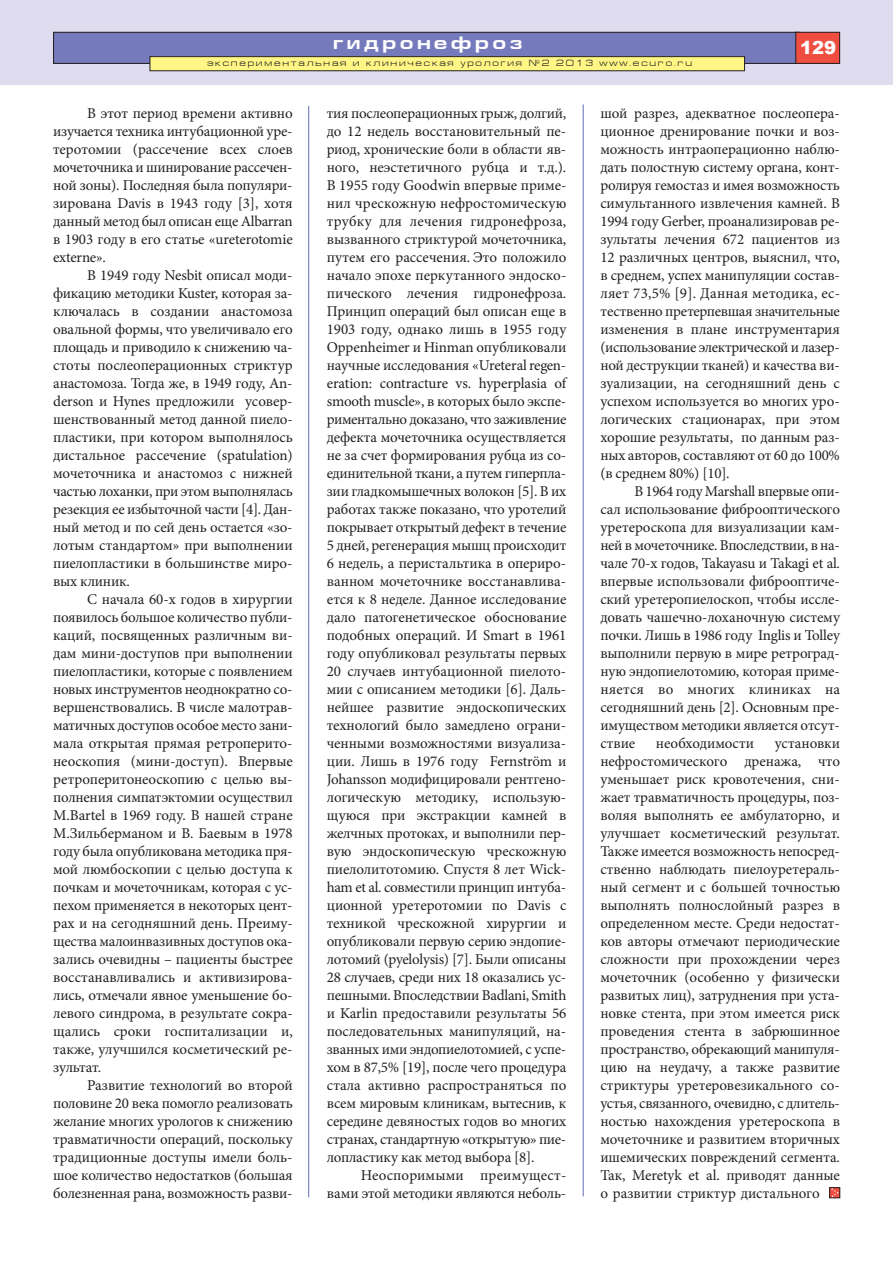
<style>
.page{position:relative;width:893px;height:1263px;background:#fff}
.page>*{position:absolute;margin:0;border:0;box-sizing:border-box;transform-origin:0 0}
.t1{font:700 18px "Europe Ext";letter-spacing:.2em;color:#fff}
.t2{font:900 18px "Arial";color:#fff}
.t3{font:15px/18px "Minion Pro";letter-spacing:-.01em;color:#231f20;text-align:justify}
.t4{font:9px "Europe Ext";letter-spacing:.2em;color:#231f20}
</style>
<div class="page">
<div style="left:0;top:0;width:893px;height:85px;background:#dedcee"></div>
<div style="left:54px;top:32px;width:745px;height:31px;background:#747abb"></div>
<div style="left:53px;top:32px;width:746px;height:32px;border:1px solid #231f20"></div>
<div style="left:796px;top:32px;width:44px;height:31px;background:#ef4d40"></div>
<div style="left:795px;top:32px;width:45px;height:32px;border:1px solid #231f20"></div>
<div style="left:150px;top:57px;width:594px;height:14px;background:#fff685"></div>
<div style="left:150px;top:56px;width:595px;height:15px;border:1px solid #231f20"></div>
<hr style="left:308px;top:106px;width:1px;height:1091px;background:#747abb">
<hr style="left:583px;top:104px;width:1px;height:1092px;background:#747abb">
<div style="left:829px;top:1187px;width:11px;height:11px;border:1px solid #231f20"></div>
<svg style="left:830px;top:1187px;width:10px;height:10px"></svg>
<p class="t1" style="left:333px;top:36px;width:191px">гидронефроз</p>
<p class="t4" style="left:207px;top:60px;width:486px">экспериментальная и клиническая урология №2 2013 www.ecuro.ru</p>
<p class="t2" style="left:800px;top:34px;width:38px">129</p>
<p class="t3" style="left:53px;top:105px;width:241px;text-indent:34px">В этот период времени активно изучается техника интубационной уре&shy;теротомии (рассечение всех слоев мочеточника и шинирование рассечен&shy;ной зоны). Последняя была популяри&shy;зирована Davis в 1943 году [3], хотя данный метод был описан еще Albarran в 1903 году в его статье «ureterotomie externe».</p>
<p class="t3" style="left:53px;top:267px;width:241px;text-indent:34px">В 1949 году Nesbit описал моди&shy;фикацию методики Kuster, которая за&shy;ключалась в создании анастомоза овальной формы, что увеличивало его площадь и приводило к снижению ча&shy;стоты послеоперационных стриктур анастомоза. Тогда же, в 1949 году, An&shy;derson и Hynes предложили усовер&shy;шенствованный метод данной пиело&shy;пластики, при котором выполнялось дистальное рассечение (spatulation) мочеточника и анастомоз с нижней частью лоханки, при этом выполнялась резекция ее избыточной части [4]. Дан&shy;ный метод и по сей день остается «зо&shy;лотым стандартом» при выполнении пиелопластики в большинстве миро&shy;вых клиник.</p>
<p class="t3" style="left:53px;top:591px;width:241px;text-indent:34px">С начала 60-х годов в хирургии появилось большое количество публи&shy;каций, посвященных различным ви&shy;дам мини-доступов при выполнении пиелопластики, которые с появлением новых инструментов неоднократно со&shy;вершенствовались. В числе малотрав&shy;матичных доступов особое место зани&shy;мала открытая прямая ретроперито&shy;неоскопия (мини-доступ). Впервые ретроперитонеоскопию с целью вы&shy;полнения симпатэктомии осуществил М.Bartel в 1969 году. В нашей стране М.Зильберманом и В. Баевым в 1978 году была опубликована методика пря&shy;мой люмбоскопии с целью доступа к почкам и мочеточникам, которая с ус&shy;пехом применяется в некоторых цент&shy;рах и на сегодняшний день. Преиму&shy;щества малоинвазивных доступов ока&shy;зались очевидны – пациенты быстрее восстанавливались и активизирова&shy;лись, отмечали явное уменьшение бо&shy;левого синдрома, в результате сокра&shy;щались сроки госпитализации и, также, улучшился косметический ре&shy;зультат.</p>
<p class="t3" style="left:53px;top:1077px;width:241px;text-indent:34px">Развитие технологий во второй половине 20 века помогло реализовать желание многих урологов к снижению травматичности операций, поскольку традиционные доступы имели боль&shy;шое количество недостатков (большая болезненная рана, возможность разви-</p>
<p class="t3" style="left:327px;top:105px;width:241px">тия послеоперационных грыж, долгий, до 12 недель восстановительный пе&shy;риод, хронические боли в области яв&shy;ного, неэстетичного рубца и т.д.).<br>В 1955 году Goodwin впервые приме&shy;нил чрескожную нефростомическую трубку для лечения гидронефроза, вызванного стриктурой мочеточника, путем его рассечения. Это положило начало эпохе перкутанного эндоско&shy;пического лечения гидронефроза.<br>Принцип операций был описан еще в 1903 году, однако лишь в 1955 году Oppenheimer и Hinman опубликовали научные исследования «Ureteral regen&shy;eration: contracture vs. hyperplasia of smooth muscle», в которых было экспе&shy;риментально доказано, что заживление дефекта мочеточника осуществляется не за счет формирования рубца из со&shy;единительной ткани, а путем гиперпла&shy;зии гладкомышечных волокон [5]. В их работах также показано, что уротелий покрывает открытый дефект в течение 5 дней, регенерация мышц происходит 6 недель, а перистальтика в опериро&shy;ванном мочеточнике восстанавлива&shy;ется к 8 неделе. Данное исследование дало патогенетическое обоснование подобных операций. И Smart в 1961 году опубликовал результаты первых 20 случаев интубационной пиелото&shy;мии с описанием методики [6]. Даль&shy;нейшее развитие эндоскопических технологий было замедлено ограни&shy;ченными возможностями визуализа&shy;ции. Лишь в 1976 году Fernström и Johansson модифицировали рентгено&shy;логическую методику, использую&shy;щуюся при экстракции камней в желчных протоках, и выполнили пер&shy;вую эндоскопическую чрескожную пиелолитотомию. Спустя 8 лет Wick&shy;ham et al. совместили принцип интуба&shy;ционной уретеротомии по Davis с техникой чрескожной хирургии и опубликовали первую серию эндопие&shy;лотомий (pyelolysis) [7]. Были описаны 28 случаев, среди них 18 оказались ус&shy;пешными. Впоследствии Badlani, Smith и Karlin предоставили результаты 56 последовательных манипуляций, на&shy;званных ими эндопиелотомией, с успе&shy;хом в 87,5% [19], после чего процедура стала активно распространяться по всем мировым клиникам, вытеснив, к середине девяностых годов во многих странах, стандартную «открытую» пие&shy;лопластику как метод выбора [8].</p>
<p class="t3" style="left:327px;top:1167px;width:241px;text-align:right">Неоспоримыми преимущест&shy;вами этой методики являются неболь-</p>
<p class="t3" style="left:600px;top:105px;width:241px">шой разрез, адекватное послеопера&shy;ционное дренирование почки и воз&shy;можность интраоперационно наблю&shy;дать полостную систему органа, конт&shy;ролируя гемостаз и имея возможность симультанного извлечения камней. В 1994 году Gerber, проанализировав ре&shy;зультаты лечения 672 пациентов из 12 различных центров, выяснил, что, в среднем, успех манипуляции состав&shy;ляет 73,5% [9]. Данная методика, ес&shy;тественно претерпевшая значительные изменения в плане инструментария (использование электрической и лазер&shy;ной деструкции тканей) и качества ви&shy;зуализации, на сегодняшний день с успехом используется во многих уро&shy;логических стационарах, при этом хорошие результаты, по данным раз&shy;ных авторов, составляют от 60 до 100% (в среднем 80%) [10].</p>
<p class="t3" style="left:600px;top:483px;width:241px;text-indent:34px">В 1964 году Marshall впервые опи&shy;сал использование фиброоптического уретероскопа для визуализации кам&shy;ней в мочеточнике. Впоследствии, в на&shy;чале 70-х годов, Takayasu и Takagi et al. впервые использовали фиброоптиче&shy;ский уретеропиелоскоп, чтобы иссле&shy;довать чашечно-лоханочную систему почки. Лишь в 1986 году Inglis и Tolley выполнили первую в мире ретроград&shy;ную эндопиелотомию, которая приме&shy;няется во многих клиниках на сегодняшний день [2]. Основным пре&shy;имуществом методики является отсут&shy;ствие</p>
<p class="t3" style="left:656px;top:735px;width:100px">необходимости</p>
<p class="t3" style="left:600px;top:735px;width:241px;text-indent:174px">установки нефростомического дренажа, что уменьшает риск кровотечения, сни&shy;жает травматичность процедуры, поз&shy;воляя выполнять ее амбулаторно, и улучшает косметический результат.<br>Также имеется возможность непосред&shy;ственно наблюдать пиелоуретераль&shy;ный сегмент и с большей точностью выполнять полнослойный разрез в определенном месте. Среди недостат&shy;ков авторы отмечают периодические сложности при прохождении через мочеточник (особенно у физически развитых лиц), затруднения при уста&shy;новке стента, при этом имеется риск проведения стента в забрюшинное пространство, обрекающий манипуля&shy;цию на неудачу, а также развитие стриктуры уретеровезикального со&shy;устья, связанного, очевидно, с длитель&shy;ностью нахождения уретероскопа в мочеточнике и развитием вторичных ишемических повреждений сегмента.<br>Так, Meretyk et al. приводят данные о развитии стриктур дистального</p>
</div>
